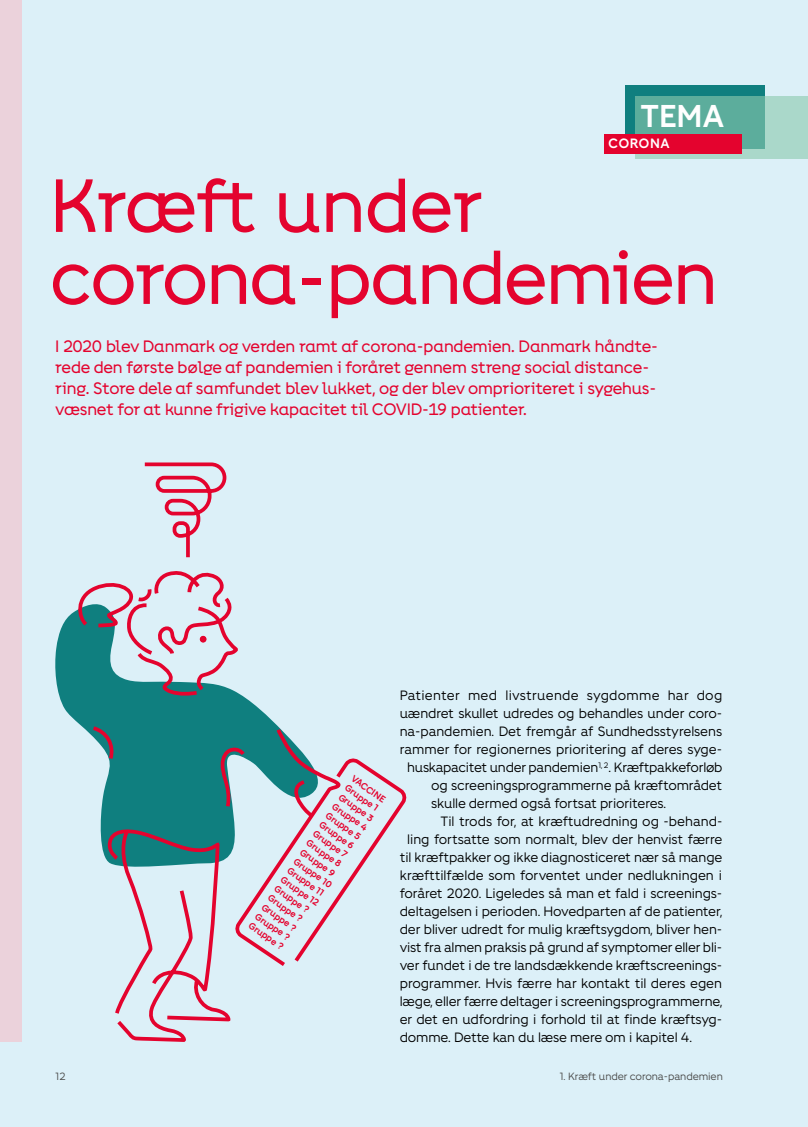
<style>
.page{position:relative;width:808px;height:1127px;background:#dcf0f8}
.page>*{position:absolute;margin:0;border:0;box-sizing:border-box;transform-origin:0 0}
.t1{font:75px/72px "Fighter Overskrift";letter-spacing:-.02em;color:#e4032e}
.t2{font:700 31.5px "Fighter";color:#fff}
.t3{font:16.5px/21px "Fighter Overskrift";letter-spacing:-.015em;color:#e4032e}
.t4{font:13.5px "Fighter";letter-spacing:-.01em;color:#000}
.t5{font:13.5px "Fighter";letter-spacing:.02em;color:#000}
.t6{font:700 13.5px "Fighter";letter-spacing:.05em;color:#fff}
.t7{font:10.5px "Fighter";letter-spacing:-.01em;color:#4a4a49}
.t8{font:700 9.3px/11.2px "Fighter";color:#e4032e}
</style>
<div class="page">
<svg style="left:55px;top:615px;width:15px;height:101px;fill:#0f7f7f"></svg>
<svg style="left:70px;top:462px;width:337px;height:580px"></svg>
<svg style="left:128px;top:564px;width:113px;height:133px"></svg>
<div style="left:625px;top:85px;width:140px;height:64px;background:#0f7f7f"></div>
<svg style="left:636px;top:96px;width:172px;height:63px;background:#7cbbac"></svg>
<div style="left:604px;top:134px;width:137px;height:19px;background:#e4032e"></div>
<div style="left:0;top:0;width:21px;height:1042px;background:#ebd2db"></div>
<h2 class="t2" style="left:640px;top:94px;width:85px">TEMA</h2>
<p class="t6" style="left:609px;top:134px;width:63px">CORONA</p>
<h1 class="t1" style="left:50px;top:169px;width:669px">Kræft under corona-pandemien</h1>
<p class="t3" style="left:55px;top:335px;width:604px">I 2020 blev Danmark og verden ramt af corona-pandemien. Danmark håndte&shy;rede den første bølge af pandemien i foråret gennem streng social distance&shy;ring. Store dele af samfundet blev lukket, og der blev omprioriteret i sygehus&shy;væsnet for at kunne frigive kapacitet til COVID-19 patienter.</p>
<p class="t8" style="left:356px;top:772px;width:46px;rotate:35deg">VACCINE<br>Gruppe 1<br>Gruppe 3<br>Gruppe 4<br>Gruppe 5<br>Gruppe 6<br>Gruppe 7<br>Gruppe 8<br>Gruppe 9<br>Gruppe 10<br>Gruppe 11<br>Gruppe 12<br>Gruppe ?<br>Gruppe ?<br>Gruppe ?<br>Gruppe ?<br>Gruppe ?</p>
<p class="t5" style="left:400px;top:686px;width:324px">Patienter med livstruende sygdomme har dog</p>
<p class="t4" style="left:400px;top:704px;width:324px">uændret skullet udredes og behandles under coro-</p>
<p class="t4" style="left:400px;top:722px;width:324px">na-pandemien. Det fremgår af Sundhedsstyrelsens</p>
<p class="t4" style="left:400px;top:740px;width:324px">rammer for regionernes prioritering af deres syge-</p>
<p class="t4" style="left:407px;top:758px;width:317px">huskapacitet under pandemien<sup>1,</sup> <sup>2</sup>. Kræftpakkeforløb</p>
<p class="t4" style="left:431px;top:776px;width:293px">og screeningsprogrammerne på kræftområdet</p>
<p class="t4" style="left:431px;top:794px;width:236px">skulle dermed også fortsat prioriteres.</p>
<p class="t4" style="left:440px;top:812px;width:283px">Til trods for, at kræftudredning og -behand-</p>
<p class="t4" style="left:407px;top:830px;width:317px">ling fortsatte som normalt, blev der henvist færre</p>
<p class="t4" style="left:400px;top:848px;width:324px">til kræftpakker og ikke diagnosticeret nær så mange</p>
<p class="t4" style="left:400px;top:866px;width:324px">kræfttilfælde som forventet under nedlukningen i</p>
<p class="t4" style="left:400px;top:884px;width:324px">foråret 2020. Ligeledes så man et fald i screenings-</p>
<p class="t4" style="left:400px;top:902px;width:324px">deltagelsen i perioden. Hovedparten af de patienter,</p>
<p class="t4" style="left:400px;top:920px;width:324px">der bliver udredt for mulig kræftsygdom, bliver hen-</p>
<p class="t4" style="left:400px;top:938px;width:324px">vist fra almen praksis på grund af symptomer eller bli-</p>
<p class="t4" style="left:400px;top:956px;width:324px">ver fundet i de tre landsdækkende kræftscreenings-</p>
<p class="t4" style="left:400px;top:974px;width:324px">programmer. Hvis færre har kontakt til deres egen</p>
<p class="t4" style="left:400px;top:992px;width:324px">læge, eller færre deltager i screeningsprogrammerne,</p>
<p class="t4" style="left:400px;top:1010px;width:324px">er det en udfordring i forhold til at finde kræftsyg-</p>
<p class="t4" style="left:400px;top:1028px;width:294px">domme. Dette kan du læse mere om i kapitel 4.</p>
<p class="t7" style="left:55px;top:1069px;width:12px">12</p>
<p class="t7" style="left:559px;top:1069px;width:165px">1. Kræft under corona-pandemien</p>
</div>
